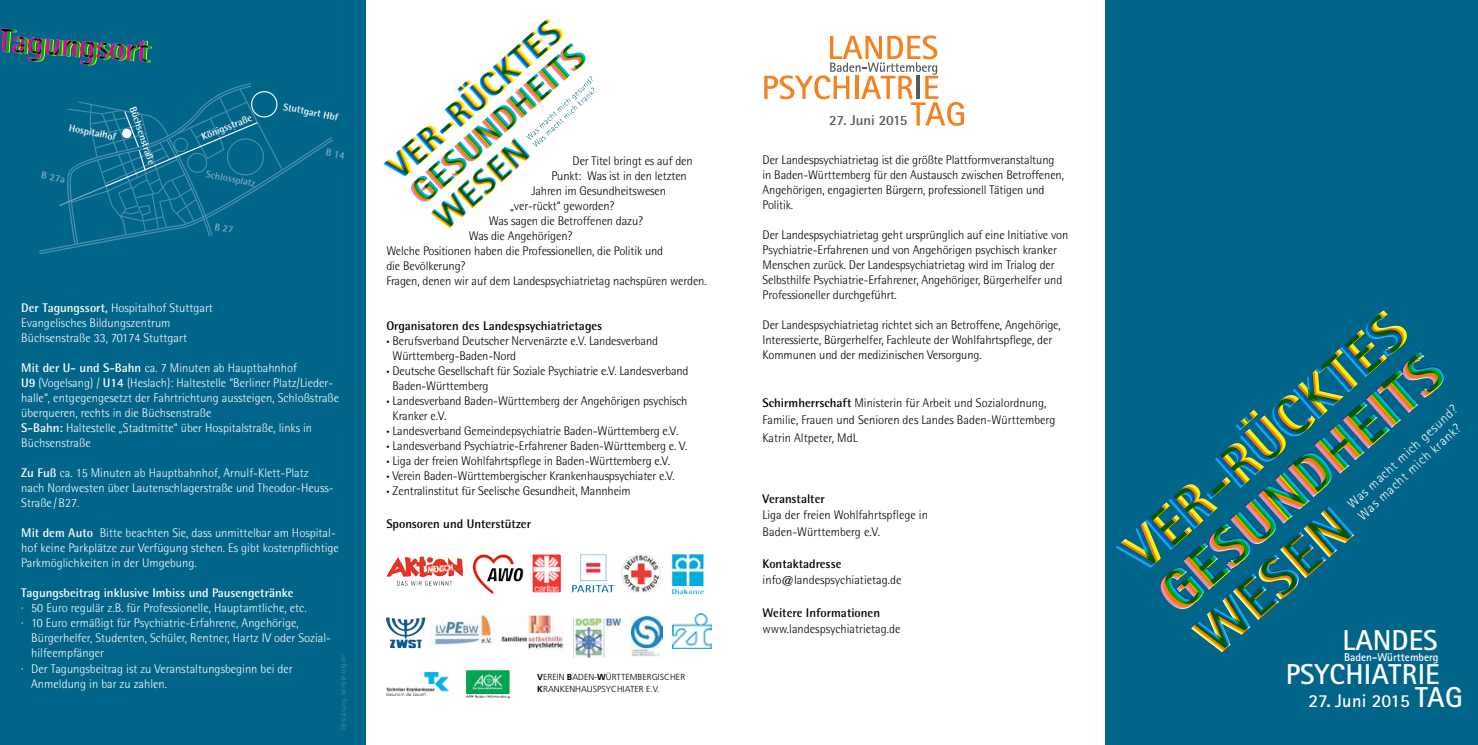
<style>
.page{position:relative;width:1478px;height:745px;background:#fff}
.page>*{position:absolute;margin:0;border:0;box-sizing:border-box;transform-origin:0 0}
.t1{font:700 28.75px "Rotis Sans Serif";color:#fff}
.t2{font:700 18.25px "Rotis Sans Serif";letter-spacing:-.01em;color:#fff}
.t3{font:700 14.25px "Rotis Semi Sans";color:#58595b}
.t4{font:300 13.38px/15.6px "Rotis Sans Serif";color:#fff}
.t5{font:300 12.5px/15px "Rotis Semi Sans";letter-spacing:-.01em;color:#000}
.t6{font:300 12.5px/15px "Rotis Semi Sans";color:#fff}
.t7{font:700 12.5px "Rotis Semi Sans";color:#000}
.t8{font:700 12.5px "Rotis Semi Sans";color:#fff}
.t9{font:700 11.38px "Rotis Sans Serif";color:#fff}
.t10{font:700 10px "Rotis Semi Sans";color:#fff}
.t11{font:700 10px "Rotis Semi Sans";color:#80aec6}
.t12{font:300 8.75px/11.2px "Frutiger";color:#000}
.t13{font:300 7.5px "Rotis Semi Sans";color:#4991b0}
.s1{font-weight:700}
.s2{font-size:6.25px}
.s3{font-size:28.75px}
</style>
<div class="page">
<div style="left:0;top:0;width:365px;height:744px;background:#006589"></div>
<div style="left:1106px;top:0;width:372px;height:744px;background:#006589"></div>
<img style="left:621px;top:553px;width:40px;height:40px">
<img style="left:391px;top:618px;width:30px;height:16px">
<img style="left:466px;top:670px;width:43px;height:27px">
<img style="left:401px;top:557px;width:19px;height:14px">
<img style="left:386px;top:672px;width:63px;height:23px">
<img style="left:430px;top:615px;width:64px;height:30px">
<img style="left:673px;top:613px;width:39px;height:35px">
<img style="left:573px;top:618px;width:51px;height:39px">
<img style="left:631px;top:616px;width:31px;height:41px">
<img style="left:500px;top:615px;width:63px;height:35px">
<svg style="left:764px;top:35px;width:200px;height:91px"></svg>
<svg style="left:1192px;top:610px;width:78px;height:41px"></svg>
<svg style="left:1160px;top:353px;width:283px;height:257px"></svg>
<svg style="left:1120px;top:311px;width:289px;height:252px"></svg>
<svg style="left:383px;top:18px;width:212px;height:210px"></svg>
<img style="left:0;top:28px;width:152px;height:38px">
<svg style="left:39px;top:83px;width:294px;height:172px"></svg>
<p class="t10" style="left:70px;top:121px;width:49px;rotate:11deg">Hospitalhof</p>
<p class="t11" style="left:43px;top:169px;width:25px;rotate:11deg">B 27a</p>
<p class="t10" style="left:139px;top:105px;width:61px;rotate:71deg">Büchsenstraße</p>
<p class="t10" style="left:200px;top:131px;width:55px;rotate:-21deg">Königsstraße</p>
<p class="t11" style="left:207px;top:167px;width:52px;rotate:11deg">Schlossplatz</p>
<p class="t10" style="left:285px;top:100px;width:57px;rotate:11deg">Stuttgart Hbf</p>
<p class="t6" style="left:21px;top:300px;width:193px"><span class="s1">Der Tagungssort,</span> Hospitalhof Stuttgart<br>Evangelisches Bildungszentrum<br>Büchsenstraße 33, 70174 Stuttgart</p>
<p class="t6" style="left:21px;top:360px;width:319px"><span class="s1">Mit der U- und S-Bahn</span> ca. 7 Minuten ab Hauptbahnhof<br><span class="s1">U9</span> (Vogelsang) / <span class="s1">U14</span> (Heslach): Haltestelle “Berliner Platz/Lieder&shy;halle“, entgegengesetzt der Fahrtrichtung aussteigen, Schloßstraße überqueren, rechts in die Büchsenstraße<br><span class="s1">S-Bahn:</span> Haltestelle „Stadtmitte“ über Hospitalstraße, links in Büchsenstraße</p>
<p class="t6" style="left:21px;top:465px;width:314px"><span class="s1">Zu Fuß</span> ca. 15 Minuten ab Hauptbahnhof, Arnulf-Klett-Platz nach Nordwesten über Lautenschlagerstraße und Theodor-Heuss-<br>Straße /B27.</p>
<p class="t6" style="left:21px;top:525px;width:319px"><span class="s1">Mit dem Auto</span> Bitte beachten Sie, dass unmittelbar am Hospital&shy;hof keine Parkplätze zur Verfügung stehen. Es gibt kostenpflichtige<br>Parkmöglichkeiten in der Umgebung.</p>
<p class="t8" style="left:21px;top:585px;width:274px">Tagungsbeitrag inklusive Imbiss und Pausengetränke</p>
<p class="t6" style="left:21px;top:600px;width:287px">· 50 Euro regulär z.B. für Professionelle, Hauptamtliche, etc.</p>
<p class="t6" style="left:21px;top:615px;width:279px">· 10 Euro ermäßigt für Psychiatrie-Erfahrene, Angehörige,</p>
<p class="t6" style="left:31px;top:630px;width:301px">Bürgerhelfer, Studenten, Schüler, Rentner, Hartz IV oder Sozial-</p>
<p class="t6" style="left:31px;top:645px;width:74px">hilfeempfänger</p>
<p class="t6" style="left:21px;top:660px;width:273px">· Der Tagungsbeitrag ist zu Veranstaltungsbeginn bei der</p>
<p class="t6" style="left:31px;top:675px;width:137px">Anmeldung in bar zu zahlen.</p>
<p class="t13" style="left:339px;top:729px;width:77px;rotate:-90deg">Gestaltung: bertele-bfg.de</p>
<p class="t5" style="left:572px;top:153px;width:122px">Der Titel bringt es auf den</p>
<p class="t5" style="left:551px;top:168px;width:137px">Punkt: Was ist in den letzten</p>
<p class="t5" style="left:531px;top:183px;width:136px">Jahren im Gesundheitswesen</p>
<p class="t5" style="left:510px;top:198px;width:106px">„ver-rückt“ geworden?</p>
<p class="t5" style="left:489px;top:213px;width:156px">Was sagen die Betroffenen dazu?</p>
<p class="t5" style="left:469px;top:228px;width:105px">Was die Angehörigen?</p>
<p class="t5" style="left:386px;top:243px;width:278px">Welche Positionen haben die Professionellen, die Politik und</p>
<p class="t5" style="left:386px;top:258px;width:81px">die Bevölkerung?</p>
<p class="t5" style="left:386px;top:273px;width:322px">Fragen, denen wir auf dem Landespsychiatrietag nachspüren werden.</p>
<p class="t7" style="left:386px;top:318px;width:217px">Organisatoren des Landespsychiatrietages</p>
<p class="t5" style="left:392px;top:333px;width:267px;text-indent:-6px"><span class="s2">•</span> Berufsverband Deutscher Nervenärzte e.V. Landesverband<br>Württemberg-Baden-Nord</p>
<p class="t5" style="left:392px;top:363px;width:297px;text-indent:-6px"><span class="s2">•</span> Deutsche Gesellschaft für Soziale Psychiatrie e.V. Landesverband<br>Baden-Württemberg</p>
<p class="t5" style="left:392px;top:393px;width:296px;text-indent:-6px"><span class="s2">•</span> Landesverband Baden-Württemberg der Angehörigen psychisch<br>Kranker e.V.</p>
<p class="t5" style="left:386px;top:423px;width:293px"><span class="s2">•</span> Landesverband Gemeindepsychiatrie Baden-Württemberg e.V.</p>
<p class="t5" style="left:386px;top:438px;width:303px"><span class="s2">•</span> Landesverband Psychiatrie-Erfahrener Baden-Württemberg e. V.</p>
<p class="t5" style="left:386px;top:453px;width:285px"><span class="s2">•</span> Liga der freien Wohlfahrtspflege in Baden-Württemberg e.V.</p>
<p class="t5" style="left:386px;top:468px;width:290px"><span class="s2">•</span> Verein Baden-Württembergischer Krankenhauspsychiater e.V.</p>
<p class="t5" style="left:386px;top:483px;width:246px"><span class="s2">•</span> Zentralinstitut für Seelische Gesundheit, Mannheim</p>
<p class="t7" style="left:386px;top:515px;width:146px">Sponsoren und Unterstützer</p>
<p class="t12" style="left:537px;top:671px;width:149px"><span class="s1">V</span>EREIN <span class="s1">B</span>ADEN-<span class="s1">W</span>ÜRTTEMBERGISCHER<br><span class="s1">K</span>RANKENHAUSPSYCHIATER E.V.</p>
<p class="t3" style="left:829px;top:112px;width:80px">27. Juni 2015</p>
<p class="t5" style="left:762px;top:152px;width:303px">Der Landespsychiatrietag ist die größte Plattformveranstaltung in Baden-Württemberg für den Austausch zwischen Betroffenen, Angehörigen, engagierten Bürgern, professionell Tätigen und Politik.</p>
<p class="t5" style="left:762px;top:227px;width:307px">Der Landespsychiatrietag geht ursprünglich auf eine Initiative von Psychiatrie-Erfahrenen und von Angehörigen psychisch kranker Menschen zurück. Der Landespsychiatrietag wird im Trialog der Selbsthilfe Psychiatrie-Erfahrener, Angehöriger, Bürgerhelfer und Professioneller durchgeführt.</p>
<p class="t5" style="left:762px;top:317px;width:300px">Der Landespsychiatrietag richtet sich an Betroffene, Angehörige,<br>Interessierte, Bürgerhelfer, Fachleute der Wohlfahrtspflege, der<br>Kommunen und der medizinischen Versorgung.</p>
<p class="t5" style="left:762px;top:393px;width:294px;line-height:17.5px"><span class="s1">Schirmherrschaft</span> Ministerin für Arbeit und Sozialordnung,<br>Familie, Frauen und Senioren des Landes Baden-Württemberg<br>Katrin Altpeter, MdL</p>
<p class="t7" style="left:762px;top:491px;width:64px">Veranstalter</p>
<p class="t5" style="left:762px;top:506px;width:167px;line-height:16.2px">Liga der freien Wohlfahrtspflege in<br>Baden-Württemberg e.V.</p>
<p class="t7" style="left:762px;top:556px;width:80px">Kontaktadresse</p>
<p class="t5" style="left:762px;top:572px;width:140px">info@landespsychiatietag.de</p>
<p class="t7" style="left:762px;top:604px;width:119px">Weitere Informationen</p>
<p class="t5" style="left:762px;top:621px;width:139px">www.landespsychiatrietag.de</p>
<p class="t4" style="left:1344px;top:500px;width:146px;rotate:-43deg">Was macht mich gesund?<br>Was macht mich krank?</p>
<h1 class="t1" style="left:1342px;top:621px;width:96px">LANDES</h1>
<p class="t9" style="left:1344px;top:649px;width:96px">Baden-Württemberg</p>
<h1 class="t1" style="left:1285px;top:655px;width:155px">PSYCHIATRIE</h1>
<h2 class="t2" style="left:1308px;top:688px;width:156px">27. Juni 2015 <span class="s3">TAG</span></h2>
</div>
